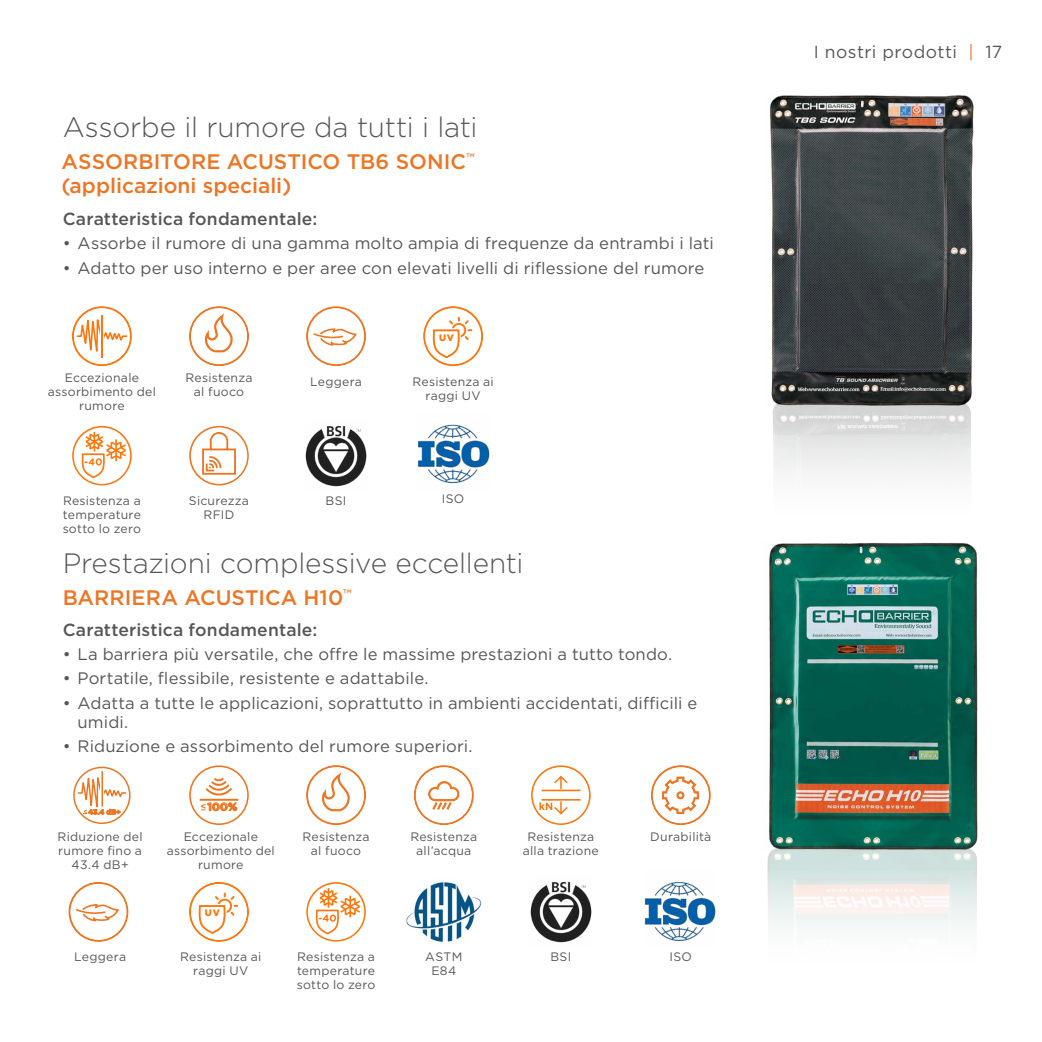
<style>
.page{position:relative;width:1042px;height:1042px;background:#fff}
.page>*{position:absolute;margin:0;border:0;box-sizing:border-box;transform-origin:0 0}
.Range_Intro_Headline{font:300 28px "Gotham";letter-spacing:-.005em;color:#575756}
.Range_Intro_Headline-2{font:500 21px "Gotham";color:#ee7523}
.bullets_headline{font:500 17.5px "Gotham";letter-spacing:.01em;color:#575756}
.bodycopy{font:17.5px "Gotham";letter-spacing:.02em;color:#575756}
.t1{font:16.62px/19.2px "Gotham";letter-spacing:.01em;color:#575756}
.bullets_headline-2{font:12.25px/14px "Gotham";letter-spacing:.02em;color:#575756;text-align:center}
.t2{font:700 10.85px "Gotham";color:#ee7620}
.t3{font:900 9.45px "Gotham";color:#ff760d}
.t4{font:700 7px "Gotham";color:#ee7621}
.s1{color:#ee7523}
</style>
<div class="page">
<svg style="left:77px;top:766px;width:50px;height:58px"></svg>
<svg style="left:306px;top:765px;width:60px;height:60px"></svg>
<svg style="left:200px;top:777px;width:38px;height:34px"></svg>
<div style="left:189px;top:765px;width:60px;height:60px;border:2px solid #ee7520;border-radius:50%"></div>
<img style="left:406px;top:881px;width:76px;height:61px">
<svg style="left:306px;top:882px;width:60px;height:59px"></svg>
<svg style="left:69px;top:882px;width:59px;height:59px"></svg>
<svg style="left:306px;top:306px;width:60px;height:60px"></svg>
<svg style="left:414px;top:765px;width:59px;height:60px"></svg>
<svg style="left:531px;top:765px;width:60px;height:60px"></svg>
<svg style="left:189px;top:882px;width:60px;height:59px"></svg>
<img style="left:769px;top:543px;width:209px;height:303px">
<img style="left:767px;top:846px;width:210px;height:82px">
<img style="left:530px;top:882px;width:62px;height:61px">
<img style="left:305px;top:426px;width:62px;height:61px">
<svg style="left:651px;top:765px;width:59px;height:60px"></svg>
<img style="left:770px;top:95px;width:204px;height:304px">
<img style="left:772px;top:399px;width:199px;height:78px">
<svg style="left:72px;top:426px;width:60px;height:59px"></svg>
<svg style="left:189px;top:306px;width:60px;height:60px"></svg>
<svg style="left:423px;top:306px;width:60px;height:60px"></svg>
<svg style="left:72px;top:306px;width:60px;height:60px"></svg>
<hr style="left:100px;top:315px;width:3px;height:42px;background:#fff">
<hr style="left:101px;top:315px;width:2px;height:42px;background:#ff760d">
<svg style="left:189px;top:426px;width:60px;height:59px"></svg>
<img style="left:418px;top:424px;width:71px;height:60px">
<img style="left:644px;top:882px;width:72px;height:60px">
<p class="Range_Intro_Headline" style="left:63px;top:112px;width:416px">Assorbe il rumore da tutti i lati</p>
<p class="Range_Intro_Headline-2" style="left:62px;top:147px;width:414px">ASSORBITORE ACUSTICO TB6 SONIC<sup>™</sup></p>
<p class="Range_Intro_Headline-2" style="left:62px;top:172px;width:231px">(applicazioni speciali)</p>
<p class="bullets_headline" style="left:63px;top:207px;width:256px">Caratteristica fondamentale:</p>
<p class="t1" style="left:63px;top:233px;width:653px">• Assorbe il rumore di una gamma molto ampia di frequenze da entrambi i lati</p>
<p class="t1" style="left:63px;top:258px;width:643px">• Adatto per uso interno e per aree con elevati livelli di riflessione del rumore</p>
<p class="bullets_headline-2" style="left:48px;top:371px;width:110px">Eccezionale assorbimento del rumore</p>
<p class="bullets_headline-2" style="left:185px;top:371px;width:68px">Resistenza al fuoco</p>
<p class="bullets_headline-2" style="left:310px;top:374px;width:53px">Leggera</p>
<p class="t3" style="left:439px;top:331px;width:16px">UV</p>
<p class="bullets_headline-2" style="left:412px;top:374px;width:83px">Resistenza ai raggi UV</p>
<p class="bullets_headline-2" style="left:63px;top:493px;width:80px;text-align:justify">Resistenza a temperature sotto lo zero</p>
<p class="bullets_headline-2" style="left:189px;top:493px;width:62px">Sicurezza<br>RFID</p>
<p class="bullets_headline-2" style="left:442px;top:492px;width:24px">ISO</p>
<p class="bullets_headline-2" style="left:325px;top:494px;width:22px">BSI</p>
<p class="Range_Intro_Headline" style="left:63px;top:548px;width:462px">Prestazioni complessive eccellenti</p>
<p class="Range_Intro_Headline-2" style="left:63px;top:584px;width:290px">BARRIERA ACUSTICA H10<sup>™</sup></p>
<p class="bullets_headline" style="left:63px;top:618px;width:256px">Caratteristica fondamentale:</p>
<p class="t1" style="left:63px;top:644px;width:611px">• La barriera più versatile, che offre le massime prestazioni a tutto tondo.</p>
<p class="t1" style="left:63px;top:668px;width:367px">• Portatile, flessibile, resistente e adattabile.</p>
<p class="t1" style="left:78px;top:693px;width:621px;text-indent:-15px">• Adatta a tutte le applicazioni, soprattutto in ambienti accidentati, difficili e umidi.</p>
<p class="t1" style="left:63px;top:736px;width:411px">• Riduzione e assorbimento del rumore superiori.</p>
<p class="t4" style="left:88px;top:808px;width:34px">43.4 dB+</p>
<p class="bullets_headline-2" style="left:58px;top:830px;width:87px;text-align:left">Riduzione del rumore fino a</p>
<p class="bullets_headline-2" style="left:72px;top:858px;width:59px">43.4 dB+</p>
<p class="bullets_headline-2" style="left:74px;top:950px;width:53px">Leggera</p>
<p class="t2" style="left:207px;top:800px;width:31px">100%</p>
<p class="bullets_headline-2" style="left:167px;top:830px;width:110px">Eccezionale assorbimento del rumore</p>
<p class="bullets_headline-2" style="left:303px;top:830px;width:68px">Resistenza al fuoco</p>
<p class="bullets_headline-2" style="left:410px;top:830px;width:68px">Resistenza all’acqua</p>
<p class="bullets_headline-2" style="left:523px;top:830px;width:78px">Resistenza alla trazione</p>
<p class="t3" style="left:205px;top:906px;width:16px">UV</p>
<p class="bullets_headline-2" style="left:180px;top:950px;width:83px">Resistenza ai raggi UV</p>
<p class="bullets_headline-2" style="left:550px;top:950px;width:22px">BSI</p>
<p class="bullets_headline-2" style="left:297px;top:950px;width:80px;text-align:justify">Resistenza a temperature sotto lo zero</p>
<p class="bullets_headline-2" style="left:425px;top:950px;width:38px">ASTM<br>E84</p>
<p class="bullets_headline-2" style="left:650px;top:830px;width:63px">Durabilità</p>
<p class="bullets_headline-2" style="left:669px;top:949px;width:24px">ISO</p>
<p class="bodycopy" style="left:814px;top:41px;width:190px">I nostri prodotti <span class="s1">|</span> 17</p>
</div>
